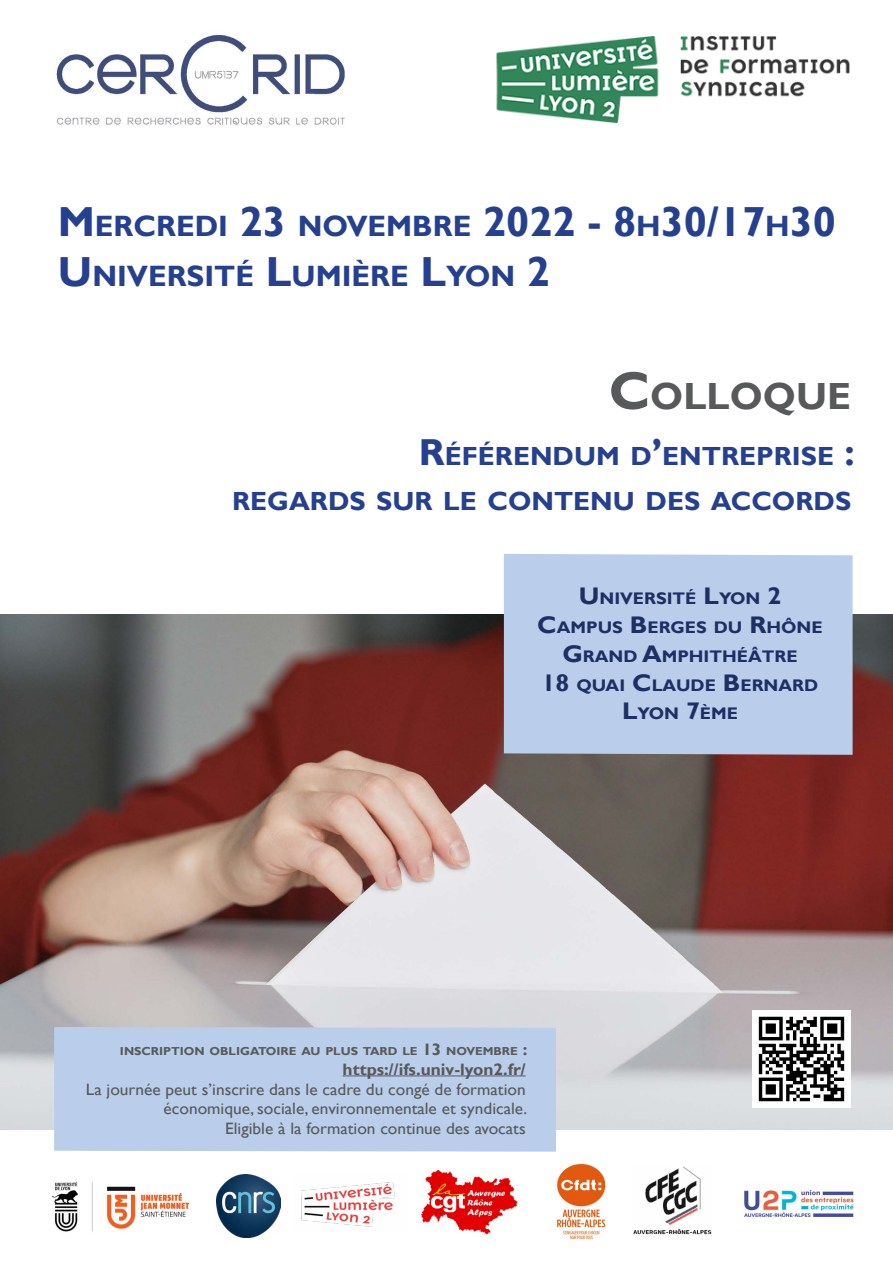
<style>
.page{position:relative;width:893px;height:1263px;background:#fff}
.page>*{position:absolute;margin:0;border:0;box-sizing:border-box;transform-origin:0 0}
.t1{font:700 37.8px "Gill Sans";color:#58595b}
.t2{font:700 29.4px/50.4px "Gill Sans";color:#25408f}
.t3{font:700 26.25px/45px "Gill Sans";color:#25408f;text-align:right}
.t4{font:700 16.8px/28.8px "Gill Sans";color:#1e2f64;text-align:center;scale:1.05 1}
.t5{font:16.5px/19.8px "Gill Sans";color:#58595b;text-align:right;scale:1.05 1}
.t6{font:700 16.5px "Gill Sans";color:#58595b;scale:1.05 1}
.t7{font:700 11.55px "Gill Sans";color:#58595b;scale:1.05 1}
.s1{font-size:42px}
.s2{font-size:54px}
.s3{font-size:37.5px}
.s4{font-size:24px}
.s5{font-size:16.5px}
</style>
<div class="page">
<img style="left:0;top:614px;width:893px;height:515px">
<img style="left:56px;top:34px;width:289px;height:92px">
<img style="left:753px;top:1010px;width:97px;height:98px">
<img style="left:217px;top:1174px;width:63px;height:64px">
<img style="left:52px;top:1181px;width:138px;height:51px">
<img style="left:301px;top:1182px;width:94px;height:45px">
<div style="left:504px;top:554px;width:349px;height:201px;background:#baceeb"></div>
<img style="left:496px;top:37px;width:354px;height:85px">
<div style="left:54px;top:1027px;width:502px;height:125px;background:#baceeb"></div>
<hr style="left:343px;top:1075px;width:183px;height:1px;background:#58595b">
<img style="left:556px;top:1163px;width:50px;height:78px">
<img style="left:744px;top:1189px;width:110px;height:28px">
<img style="left:421px;top:1169px;width:97px;height:66px">
<img style="left:633px;top:1166px;width:79px;height:69px">
<h2 class="t2" style="left:58px;top:201px;width:780px"><span class="s1">M</span>ERCREDI <span class="s1">23</span> NOVEMBRE <span class="s1">2022 - 8</span>H<span class="s1">30/17</span>H<span class="s1">30<br>U</span>NIVERSITÉ <span class="s1">L</span>UM IÈRE <span class="s1">L</span>YON <span class="s1">2</span></h2>
<h1 class="t1" style="left:609px;top:374px;width:244px"><span class="s2">C</span>OLLOQUE</h1>
<h3 class="t3" style="left:419px;top:434px;width:178px"><span class="s3">R</span>ÉFÉRENDUM</h3>
<h3 class="t3" style="left:232px;top:434px;width:624px">D<span class="s3">’</span>ENTREPRISE <span class="s3">:<br></span>REGARDS SUR LE CONTENU DES ACCORDS</h3>
<p class="t4" style="left:537px;top:584px;width:273px"><span class="s4">U</span>NIVERSITÉ <span class="s4">L</span>YON <span class="s4">2<br>C</span>AMPUS <span class="s4">B</span>ERGES DU <span class="s4">R</span>HÔNE<br><span class="s4">G</span> RAND <span class="s4">A</span>MPHITHÉÂTRE<br><span class="s4">18</span> QUAI <span class="s4">C</span>LAUDE <span class="s4">B</span> ERNARD<br><span class="s4">L</span>YON <span class="s4">7</span>ÈME</p>
<p class="t7" style="left:120px;top:1044px;width:389px">INSCRIPTION OBLIGATOIRE AU PLUS TARD LE <span class="s5">13</span> NOVEMBRE <span class="s5">:</span></p>
<p class="t6" style="left:343px;top:1059px;width:176px">https://ifs.univ-lyon2.fr/</p>
<p class="t5" style="left:86px;top:1079px;width:422px">La journée peut s’inscrire dans le cadre du congé de formation économique, sociale, environnementale et syndicale.<br>Eligible à la formation continue des avocats</p>
</div>
